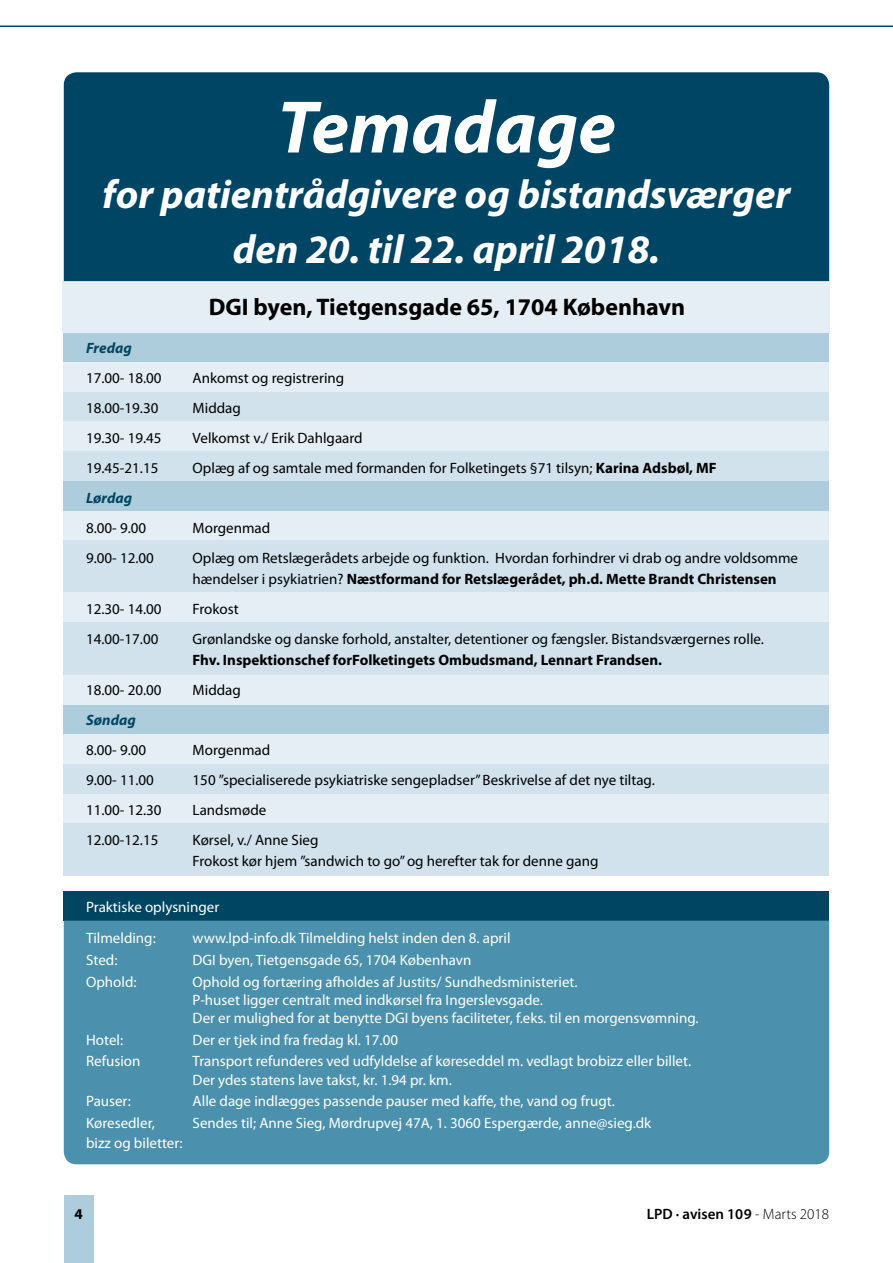
<style>
.page{position:relative;width:893px;height:1263px;background:#fff}
.page>*{position:absolute;margin:0;border:0;box-sizing:border-box;transform-origin:0 0}
.t1{font:italic 700 75px "Myriad Pro";color:#fff}
.t2{font:italic 700 40.5px/55.5px "Myriad Pro";color:#fff;text-align:center}
.t3{font:700 24px "Myriad Pro";color:#000}
.t4{font:15px/21px "Myriad Pro";color:#000}
.t5{font:15px/18px "Myriad Pro";color:#fff}
.t6{font:700 15px "Myriad Pro";color:#000}
.t7{font:600 15px "Myriad Pro";color:#000}
.t8{font:italic 700 15px "Myriad Pro";color:#004562}
.s1{font-weight:700}
.s2{font-weight:300}
</style>
<div class="page">
<div style="left:64px;top:332px;width:765px;height:30px;background:#adccdc"></div>
<div style="left:64px;top:362px;width:765px;height:30px;background:#e4eef4"></div>
<div style="left:64px;top:392px;width:765px;height:29px;background:#d1e2ec"></div>
<div style="left:64px;top:421px;width:765px;height:30px;background:#e4eef4"></div>
<div style="left:64px;top:451px;width:765px;height:30px;background:#d1e2ec"></div>
<div style="left:64px;top:481px;width:765px;height:30px;background:#adccdc"></div>
<div style="left:64px;top:511px;width:765px;height:29px;background:#e4eef4"></div>
<div style="left:64px;top:592px;width:765px;height:30px;background:#e4eef4"></div>
<div style="left:64px;top:622px;width:765px;height:53px;background:#d1e2ec"></div>
<div style="left:64px;top:675px;width:765px;height:30px;background:#e4eef4"></div>
<div style="left:64px;top:705px;width:765px;height:29px;background:#adccdc"></div>
<div style="left:64px;top:734px;width:765px;height:30px;background:#e4eef4"></div>
<div style="left:64px;top:764px;width:765px;height:30px;background:#d1e2ec"></div>
<div style="left:64px;top:794px;width:765px;height:30px;background:#e4eef4"></div>
<div style="left:64px;top:824px;width:765px;height:52px;background:#d1e2ec"></div>
<div style="left:64px;top:891px;width:765px;height:30px;background:#004562"></div>
<div style="left:64px;top:921px;width:765px;height:243px;background:#4b90ac"></div>
<div style="left:64px;top:540px;width:765px;height:52px;background:#d1e2ec"></div>
<div style="left:63px;top:281px;width:767px;height:51px;background:#e4eef4"></div>
<div style="left:64px;top:72px;width:765px;height:209px;background:#004563"></div>
<div style="left:64px;top:1195px;width:30px;height:68px;background:#adccdc"></div>
<hr style="left:0;top:26px;width:893px;height:1px;background:#004562">
<h1 class="t1" style="left:277px;top:86px;width:340px">Temadage</h1>
<h2 class="t2" style="left:103px;top:167px;width:689px">for patientrådgivere og bistandsværger den 20. til 22. april 2018.</h2>
<h3 class="t3" style="left:209px;top:291px;width:478px">DGI byen, Tietgensgade 65, 1704 København</h3>
<p class="t8" style="left:86px;top:339px;width:47px">Fredag</p>
<p class="t4" style="left:86px;top:367px;width:77px">17.00- 18.00</p>
<p class="t4" style="left:193px;top:367px;width:153px">Ankomst og registrering</p>
<p class="t4" style="left:86px;top:397px;width:74px">18.00-19.30</p>
<p class="t4" style="left:193px;top:397px;width:50px">Middag</p>
<p class="t4" style="left:86px;top:427px;width:77px">19.30- 19.45</p>
<p class="t4" style="left:193px;top:427px;width:172px">Velkomst v./ Erik Dahlgaard</p>
<p class="t4" style="left:86px;top:457px;width:74px">19.45-21.15</p>
<p class="t4" style="left:193px;top:457px;width:526px">Oplæg af og samtale med formanden for Folketingets §71 tilsyn; <span class="s1">Karina Adsbøl, MF</span></p>
<p class="t8" style="left:86px;top:489px;width:48px">Lørdag</p>
<p class="t4" style="left:86px;top:517px;width:62px">8.00- 9.00</p>
<p class="t4" style="left:193px;top:517px;width:79px">Morgenmad</p>
<p class="t4" style="left:86px;top:547px;width:69px">9.00- 12.00</p>
<p class="t4" style="left:193px;top:547px;width:607px">Oplæg om Retslægerådets arbejde og funktion. Hvordan forhindrer vi drab og andre voldsomme hændelser i psykiatrien? <span class="s1">Næstformand for Retslægerådet, ph.d. Mette Brandt Christensen</span></p>
<p class="t4" style="left:86px;top:598px;width:77px">12.30- 14.00</p>
<p class="t4" style="left:193px;top:598px;width:48px">Frokost</p>
<p class="t4" style="left:86px;top:628px;width:74px">14.00-17.00</p>
<p class="t4" style="left:193px;top:628px;width:573px">Grønlandske og danske forhold, anstalter, detentioner og fængsler. Bistandsværgernes rolle.</p>
<p class="t6" style="left:193px;top:650px;width:471px">Fhv. Inspektionschef forFolketingets Ombudsmand, Lennart Frandsen.</p>
<p class="t4" style="left:86px;top:679px;width:77px">18.00- 20.00</p>
<p class="t4" style="left:193px;top:679px;width:50px">Middag</p>
<p class="t8" style="left:86px;top:711px;width:51px">Søndag</p>
<p class="t4" style="left:86px;top:739px;width:62px">8.00- 9.00</p>
<p class="t4" style="left:193px;top:739px;width:79px">Morgenmad</p>
<p class="t4" style="left:86px;top:769px;width:69px">9.00- 11.00</p>
<p class="t4" style="left:193px;top:769px;width:464px">150 ”specialiserede psykiatriske sengepladser” Beskrivelse af det nye tiltag.</p>
<p class="t4" style="left:86px;top:799px;width:77px">11.00- 12.30</p>
<p class="t4" style="left:193px;top:799px;width:75px">Landsmøde</p>
<p class="t4" style="left:86px;top:829px;width:74px">12.00-12.15</p>
<p class="t4" style="left:193px;top:829px;width:407px">Kørsel, v./ Anne Sieg<br>Frokost kør hjem ”sandwich to go” og herefter tak for denne gang</p>
<p class="t5" style="left:86px;top:891px;width:135px;line-height:31.5px">Praktiske oplysninger<br>Tilmelding:</p>
<p class="t5" style="left:193px;top:930px;width:319px">www.lpd-info.dk Tilmelding helst inden den 8. april</p>
<p class="t5" style="left:86px;top:951px;width:33px">Sted:</p>
<p class="t5" style="left:193px;top:951px;width:280px">DGI byen, Tietgensgade 65, 1704 København</p>
<p class="t5" style="left:86px;top:973px;width:52px">Ophold:</p>
<p class="t5" style="left:193px;top:973px;width:508px">Ophold og fortæring afholdes af Justits/ Sundhedsministeriet.<br>P-huset ligger centralt med indkørsel fra Ingerslevsgade.<br>Der er mulighed for at benytte DGI byens faciliteter, f.eks. til en morgensvømning.</p>
<p class="t5" style="left:86px;top:1031px;width:39px">Hotel:</p>
<p class="t5" style="left:193px;top:1031px;width:207px">Der er tjek ind fra fredag kl. 17.00</p>
<p class="t5" style="left:86px;top:1053px;width:56px">Refusion</p>
<p class="t5" style="left:193px;top:1053px;width:500px">Transport refunderes ved udfyldelse af køreseddel m. vedlagt brobizz eller billet.<br>Der ydes statens lave takst, kr. 1.94 pr. km.</p>
<p class="t5" style="left:86px;top:1092px;width:46px">Pauser:</p>
<p class="t5" style="left:193px;top:1092px;width:424px">Alle dage indlægges passende pauser med kaffe, the, vand og frugt.</p>
<p class="t5" style="left:86px;top:1114px;width:70px">Køresedler,</p>
<p class="t5" style="left:193px;top:1114px;width:460px">Sendes til; Anne Sieg, Mørdrupvej 47A, 1. 3060 Espergærde, anne@sieg.dk</p>
<p class="t5" style="left:86px;top:1134px;width:98px">bizz og biletter:</p>
<p class="t6" style="left:74px;top:1204px;width:10px">4</p>
<p class="t7" style="left:647px;top:1204px;width:184px">LPD · avisen 109 <span class="s2">- Marts 2018</span></p>
</div>
